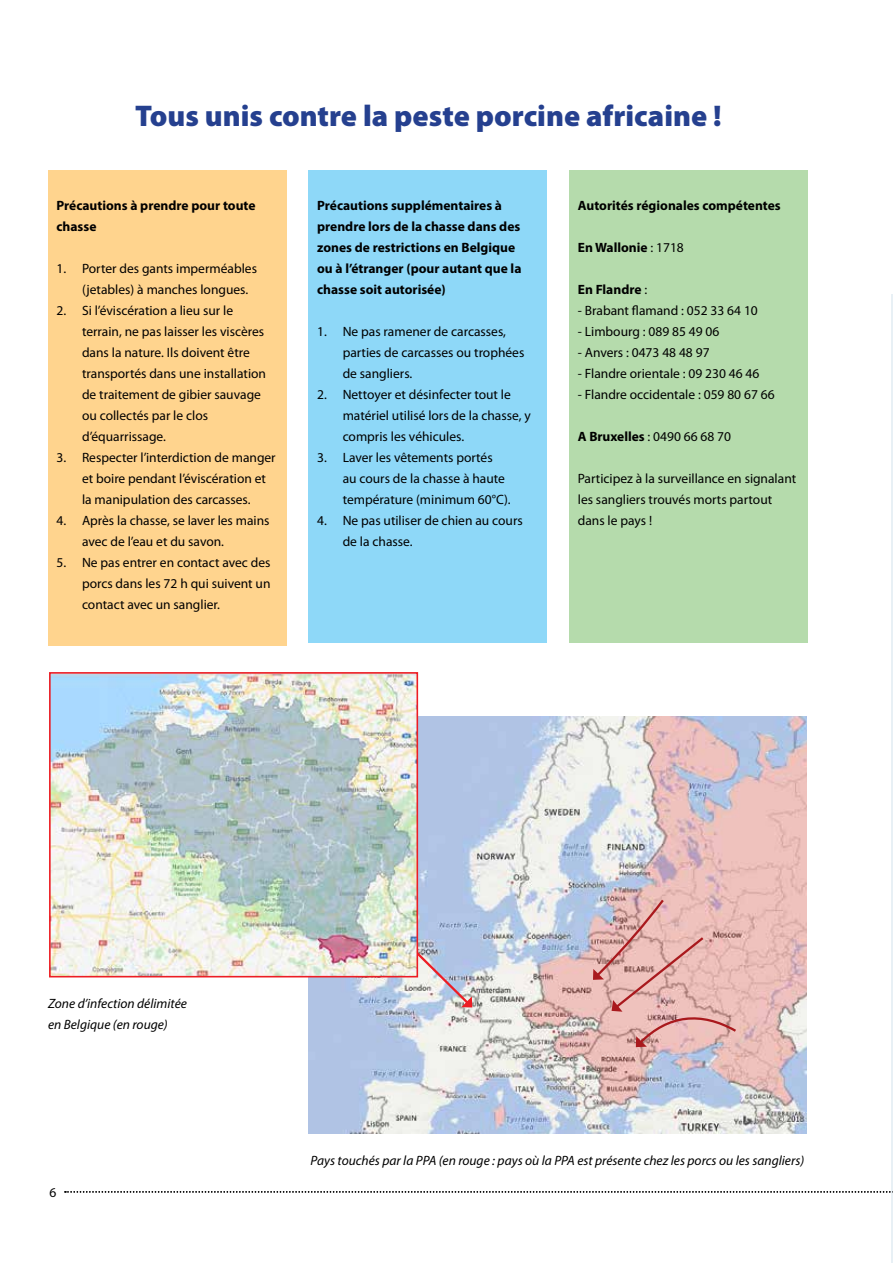
<style>
.page{position:relative;width:893px;height:1263px;background:#fff}
.page>*{position:absolute;margin:0;border:0;box-sizing:border-box;transform-origin:0 0}
.t1{font:900 30px "Myriad Pro";color:#25408f}
.t2{font:13.5px/21px "Myriad Pro";color:#000}
.t3{font:700 13.5px/21px "Myriad Pro";color:#000}
.t4{font:italic 13.5px/21px "Myriad Pro";color:#000}
.s1{font-weight:400}
.s2{font-weight:700}
</style>
<div class="page">
<hr style="left:891px;top:294px;width:2px;height:969px;background:#e8f0f5">
<svg style="left:65px;top:1191px;width:828px;height:1px"></svg>
<div style="left:48px;top:171px;width:238px;height:475px;background:#ffd48e"></div>
<div style="left:309px;top:171px;width:238px;height:472px;background:#8ed8f8"></div>
<div style="left:569px;top:171px;width:238px;height:472px;background:#b5dbac"></div>
<img style="left:309px;top:716px;width:497px;height:417px">
<svg style="left:593px;top:897px;width:146px;height:150px;background:#e0b1ae"></svg>
<svg style="left:399px;top:935px;width:73px;height:72px;background:#c5c6d6"></svg>
<img style="left:52px;top:675px;width:363px;height:299px">
<div style="left:49px;top:672px;width:369px;height:305px;border:2px solid #ed1d24"></div>
<h1 class="t1" style="left:135px;top:99px;width:588px">Tous unis contre la peste porcine africaine !</h1>
<p class="t3" style="left:57px;top:195px;width:201px">Précautions à prendre pour toute chasse</p>
<p class="t2" style="left:82px;top:258px;width:177px;text-indent:-26px">1. Porter des gants imperméables (jetables) à manches longues.</p>
<p class="t2" style="left:82px;top:300px;width:186px;text-indent:-26px">2. Si l’éviscération a lieu sur le terrain, ne pas laisser les viscères dans la nature. Ils doivent être transportés dans une installation de traitement de gibier sauvage ou collectés par le clos d’équarrissage.</p>
<p class="t2" style="left:82px;top:447px;width:195px;text-indent:-26px">3. Respecter l’interdiction de manger et boire pendant l’éviscération et la manipulation des carcasses.</p>
<p class="t2" style="left:82px;top:510px;width:189px;text-indent:-26px">4. Après la chasse, se laver les mains avec de l’eau et du savon.</p>
<p class="t2" style="left:82px;top:552px;width:190px;text-align:justify;text-indent:-26px">5. Ne pas entrer en contact avec des porcs dans les 72 h qui suivent un contact avec un sanglier.</p>
<p class="t3" style="left:317px;top:195px;width:206px">Précautions supplémentaires à prendre lors de la chasse dans des zones de restrictions en Belgique ou à l’étranger (pour autant que la chasse soit autorisée)</p>
<p class="t2" style="left:343px;top:321px;width:183px;text-indent:-26px">1. Ne pas ramener de carcasses, parties de carcasses ou trophées de sangliers.</p>
<p class="t2" style="left:343px;top:384px;width:190px;text-indent:-26px">2. Nettoyer et désinfecter tout le matériel utilisé lors de la chasse, y compris les véhicules.</p>
<p class="t2" style="left:343px;top:447px;width:170px;text-indent:-26px">3. Laver les vêtements portés<br>au cours de la chasse à haute température (minimum 60°C).</p>
<p class="t2" style="left:343px;top:510px;width:182px;text-indent:-26px">4. Ne pas utiliser de chien au cours de la chasse.</p>
<p class="t3" style="left:578px;top:195px;width:204px">Autorités régionales compétentes</p>
<p class="t3" style="left:578px;top:237px;width:108px">En Wallonie <span class="s1">: 1718</span></p>
<p class="t3" style="left:578px;top:279px;width:71px">En Flandre <span class="s1">:</span></p>
<p class="t2" style="left:578px;top:300px;width:182px">- Brabant flamand : 052 33 64 10</p>
<p class="t2" style="left:578px;top:321px;width:143px">- Limbourg : 089 85 49 06</p>
<p class="t2" style="left:578px;top:342px;width:133px">- Anvers : 0473 48 48 97</p>
<p class="t2" style="left:578px;top:363px;width:183px">- Flandre orientale : 09 230 46 46</p>
<p class="t2" style="left:578px;top:384px;width:198px">- Flandre occidentale : 059 80 67 66</p>
<p class="t2" style="left:578px;top:426px;width:155px"><span class="s2">A Bruxelles</span> : 0490 66 68 70</p>
<p class="t2" style="left:578px;top:468px;width:220px">Participez à la surveillance en signalant les sangliers trouvés morts partout dans le pays !</p>
<p class="t4" style="left:48px;top:993px;width:140px">Zone d’infection délimitée en Belgique (en rouge)</p>
<p class="t2" style="left:49px;top:1182px;width:8px">6</p>
<p class="t4" style="left:310px;top:1150px;width:495px">Pays touchés par la PPA (en rouge : pays où la PPA est présente chez les porcs ou les sangliers)</p>
</div>
